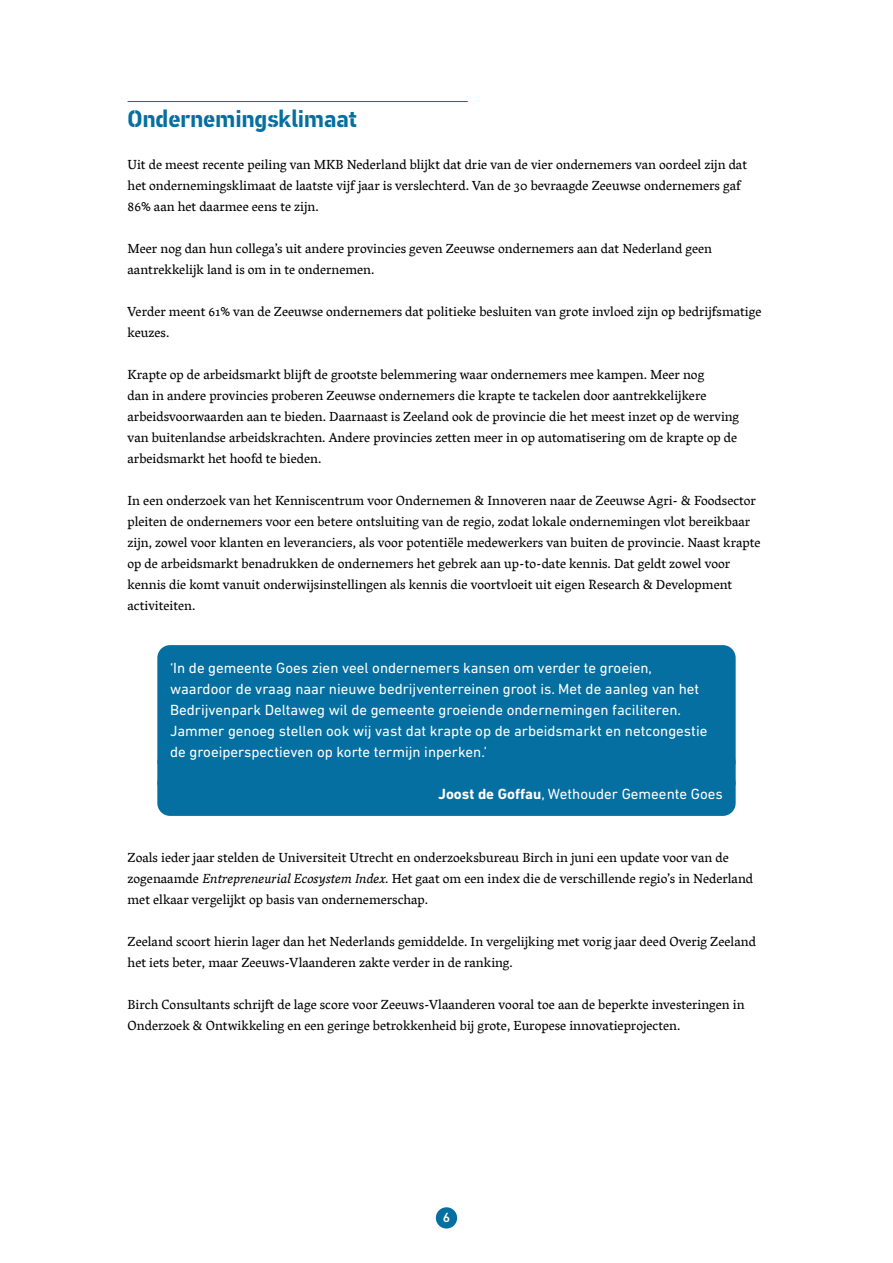
<style>
.page{position:relative;width:893px;height:1263px;background:#fff}
.page>*{position:absolute;margin:0;border:0;box-sizing:border-box;transform-origin:0 0}
.t1{font:700 24px "PF Din Stencil";color:#046fa0}
.t2{font:15px/21px "DIN Next LT Pro";color:#fff}
.broodtekst{font:13.5px/21px "Vesper Pro";color:#000}
.t3{font:500 13.5px "DIN Next LT Pro";color:#fff}
.s1{font-weight:700}
.s2{font-style:italic}
</style>
<div class="page">
<div style="left:436px;top:1207px;width:21px;height:21px;background:#046fa0;border-radius:50%"></div>
<hr style="left:128px;top:101px;width:340px;height:1px;background:#046fa0">
<div style="left:157px;top:645px;width:579px;height:129px;background:#046fa0;border-radius:13px"></div>
<div style="left:157px;top:750px;width:579px;height:45px;background:#046fa0;border-radius:13px"></div>
<div style="left:157px;top:771px;width:579px;height:45px;background:#046fa0;border-radius:13px"></div>
<h1 class="t1" style="left:128px;top:105px;width:231px">Ondernemingsklimaat</h1>
<p class="broodtekst" style="left:128px;top:154px;width:621px">Uit de meest recente peiling van MKB Nederland blijkt dat drie van de vier ondernemers van oordeel zijn dat het ondernemingsklimaat de laatste vijf jaar is verslechterd. Van de 30 bevraagde Zeeuwse ondernemers gaf<br>86% aan het daarmee eens te zijn.</p>
<p class="broodtekst" style="left:128px;top:238px;width:586px">Meer nog dan hun collega’s uit andere provincies geven Zeeuwse ondernemers aan dat Nederland geen aantrekkelijk land is om in te ondernemen.</p>
<p class="broodtekst" style="left:128px;top:301px;width:635px">Verder meent 61% van de Zeeuwse ondernemers dat politieke besluiten van grote invloed zijn op bedrijfsmatige keuzes.</p>
<p class="broodtekst" style="left:128px;top:364px;width:613px">Krapte op de arbeidsmarkt blijft de grootste belemmering waar ondernemers mee kampen. Meer nog<br>dan in andere provincies proberen Zeeuwse ondernemers die krapte te tackelen door aantrekkelijkere arbeidsvoorwaarden aan te bieden. Daarnaast is Zeeland ook de provincie die het meest inzet op de werving van buitenlandse arbeidskrachten. Andere provincies zetten meer in op automatisering om de krapte op de arbeidsmarkt het hoofd te bieden.</p>
<p class="broodtekst" style="left:128px;top:490px;width:635px">In een onderzoek van het Kenniscentrum voor Ondernemen &amp; Innoveren naar de Zeeuwse Agri- &amp; Foodsector pleiten de ondernemers voor een betere ontsluiting van de regio, zodat lokale ondernemingen vlot bereikbaar zijn, zowel voor klanten en leveranciers, als voor potentiële medewerkers van buiten de provincie. Naast krapte op de arbeidsmarkt benadrukken de ondernemers het gebrek aan up-to-date kennis. Dat geldt zowel voor kennis die komt vanuit onderwijsinstellingen als kennis die voortvloeit uit eigen Research &amp; Development activiteiten.</p>
<p class="t2" style="left:170px;top:658px;width:539px">‘In de gemeente Goes zien veel ondernemers kansen om verder te groeien, waardoor de vraag naar nieuwe bedrijventerreinen groot is. Met de aanleg van het Bedrijvenpark Deltaweg wil de gemeente groeiende ondernemingen faciliteren.<br>Jammer genoeg stellen ook wij vast dat krapte op de arbeidsmarkt en netcongestie de groeiperspectieven op korte termijn inperken.’</p>
<p class="t2" style="left:438px;top:784px;width:286px"><span class="s1">Joost de Goffau</span>, Wethouder Gemeente Goes</p>
<p class="broodtekst" style="left:128px;top:847px;width:627px">Zoals ieder jaar stelden de Universiteit Utrecht en onderzoeksbureau Birch in juni een update voor van de zogenaamde <span class="s2">Entrepreneurial Ecosystem Index</span>. Het gaat om een index die de verschillende regio’s in Nederland met elkaar vergelijkt op basis van ondernemerschap.</p>
<p class="broodtekst" style="left:128px;top:931px;width:630px">Zeeland scoort hierin lager dan het Nederlands gemiddelde. In vergelijking met vorig jaar deed Overig Zeeland het iets beter, maar Zeeuws-Vlaanderen zakte verder in de ranking.</p>
<p class="broodtekst" style="left:128px;top:994px;width:618px">Birch Consultants schrijft de lage score voor Zeeuws-Vlaanderen vooral toe aan de beperkte investeringen in<br>Onderzoek &amp; Ontwikkeling en een geringe betrokkenheid bij grote, Europese innovatieprojecten.</p>
<p class="t3" style="left:443px;top:1210px;width:9px">6</p>
</div>
